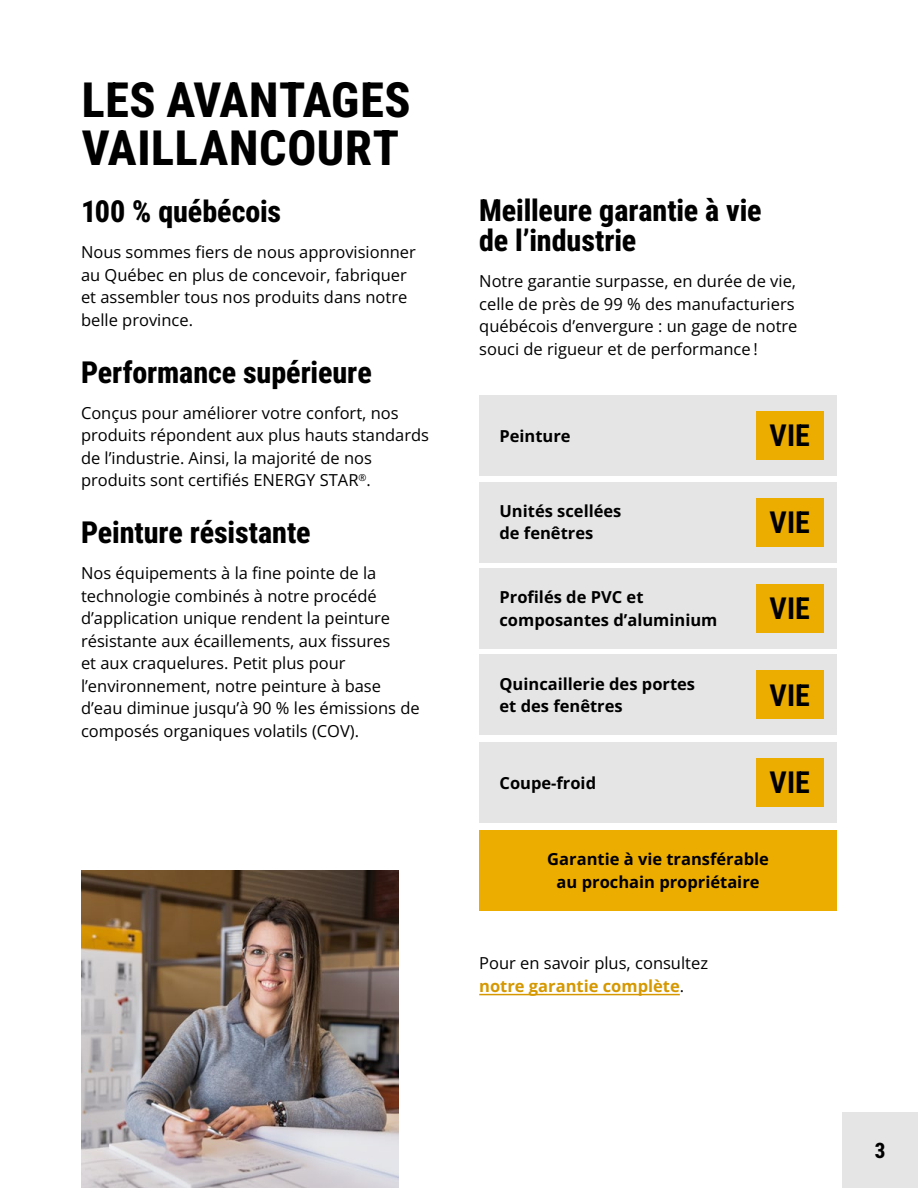
<style>
.page{position:relative;width:918px;height:1188px;background:#fff}
.page>*{position:absolute;margin:0;border:0;box-sizing:border-box;transform-origin:0 0}
.t1{font:800 48px/48px "Roboto Condensed";letter-spacing:.015em;color:#000}
.t2{font:800 30px/30px "Roboto Condensed";color:#000}
.t3{font:700 30px "Roboto Condensed";letter-spacing:.005em;color:#000}
.t4{font:800 21px "Roboto Condensed";color:#000}
.t5{font:16.5px/22.5px "Open Sans";color:#000}
.t6{font:700 16.5px/22.5px "Open Sans";color:#000}
.s1{font-weight:700;color:#d59800}
</style>
<div class="page">
<div style="left:842px;top:1112px;width:76px;height:76px;background:#e5e5e5"></div>
<hr style="left:479px;top:994px;width:201px;height:1px;background:#d59800">
<div style="left:479px;top:395px;width:358px;height:81px;background:#e5e5e5"></div>
<div style="left:479px;top:482px;width:358px;height:81px;background:#e5e5e5"></div>
<div style="left:479px;top:568px;width:358px;height:81px;background:#e5e5e5"></div>
<div style="left:479px;top:654px;width:358px;height:81px;background:#e5e5e5"></div>
<div style="left:479px;top:742px;width:358px;height:81px;background:#e5e5e5"></div>
<div style="left:479px;top:830px;width:358px;height:81px;background:#ecac00"></div>
<div style="left:756px;top:412px;width:67px;height:48px;background:#ecac00"></div>
<div style="left:756px;top:498px;width:67px;height:48px;background:#ecac00"></div>
<div style="left:756px;top:584px;width:67px;height:49px;background:#ecac00"></div>
<div style="left:756px;top:671px;width:67px;height:48px;background:#ecac00"></div>
<div style="left:756px;top:759px;width:67px;height:48px;background:#ecac00"></div>
<img style="left:81px;top:871px;width:317px;height:317px">
<h1 class="t1" style="left:82px;top:74px;width:330px">LES AVANTAGES<br>VAILLANCOURT</h1>
<h2 class="t2" style="left:81px;top:196px;width:202px">100 % québécois</h2>
<p class="t5" style="left:81px;top:241px;width:336px">Nous sommes fiers de nous approvisionner au Québec en plus de concevoir, fabriquer et assembler tous nos produits dans notre belle province.</p>
<h2 class="t2" style="left:81px;top:356px;width:292px">Performance supérieure</h2>
<p class="t5" style="left:81px;top:401px;width:350px">Conçus pour améliorer votre confort, nos produits répondent aux plus hauts standards de l’industrie. Ainsi, la majorité de nos produits sont certifiés ENERGY STAR<sup>®</sup>.</p>
<h2 class="t2" style="left:81px;top:517px;width:231px">Peinture résistante</h2>
<p class="t5" style="left:81px;top:562px;width:340px">Nos équipements à la fine pointe de la technologie combinés à notre procédé d’application unique rendent la peinture résistante aux écaillements, aux fissures<br>et aux craquelures. Petit plus pour l’environnement, notre peinture à base d’eau diminue jusqu’à 90 % les émissions de composés organiques volatils (COV).</p>
<h2 class="t2" style="left:479px;top:194px;width:284px">Meilleure garantie à vie de l’industrie</h2>
<p class="t5" style="left:479px;top:270px;width:320px">Notre garantie surpasse, en durée de vie, celle de près de 99 % des manufacturiers québécois d’envergure : un gage de notre souci de rigueur et de performance !</p>
<p class="t6" style="left:500px;top:424px;width:73px">Peinture</p>
<p class="t6" style="left:500px;top:499px;width:123px">Unités scellées de fenêtres</p>
<p class="t6" style="left:500px;top:586px;width:219px">Profilés de PVC et composantes d’aluminium</p>
<p class="t6" style="left:500px;top:672px;width:197px">Quincaillerie des portes et des fenêtres</p>
<p class="t6" style="left:500px;top:771px;width:98px">Coupe-froid</p>
<h2 class="t3" style="left:770px;top:415px;width:42px">VIE</h2>
<h2 class="t3" style="left:770px;top:501px;width:42px">VIE</h2>
<h2 class="t3" style="left:770px;top:588px;width:42px">VIE</h2>
<h2 class="t3" style="left:770px;top:674px;width:42px">VIE</h2>
<h2 class="t3" style="left:770px;top:762px;width:42px">VIE</h2>
<p class="t6" style="left:547px;top:847px;width:223px;text-align:center">Garantie à vie transférable au prochain propriétaire</p>
<p class="t5" style="left:479px;top:951px;width:230px">Pour en savoir plus, consultez <span class="s1">notre garantie complète</span>.</p>
<p class="t4" style="left:875px;top:1135px;width:12px">3</p>
</div>
